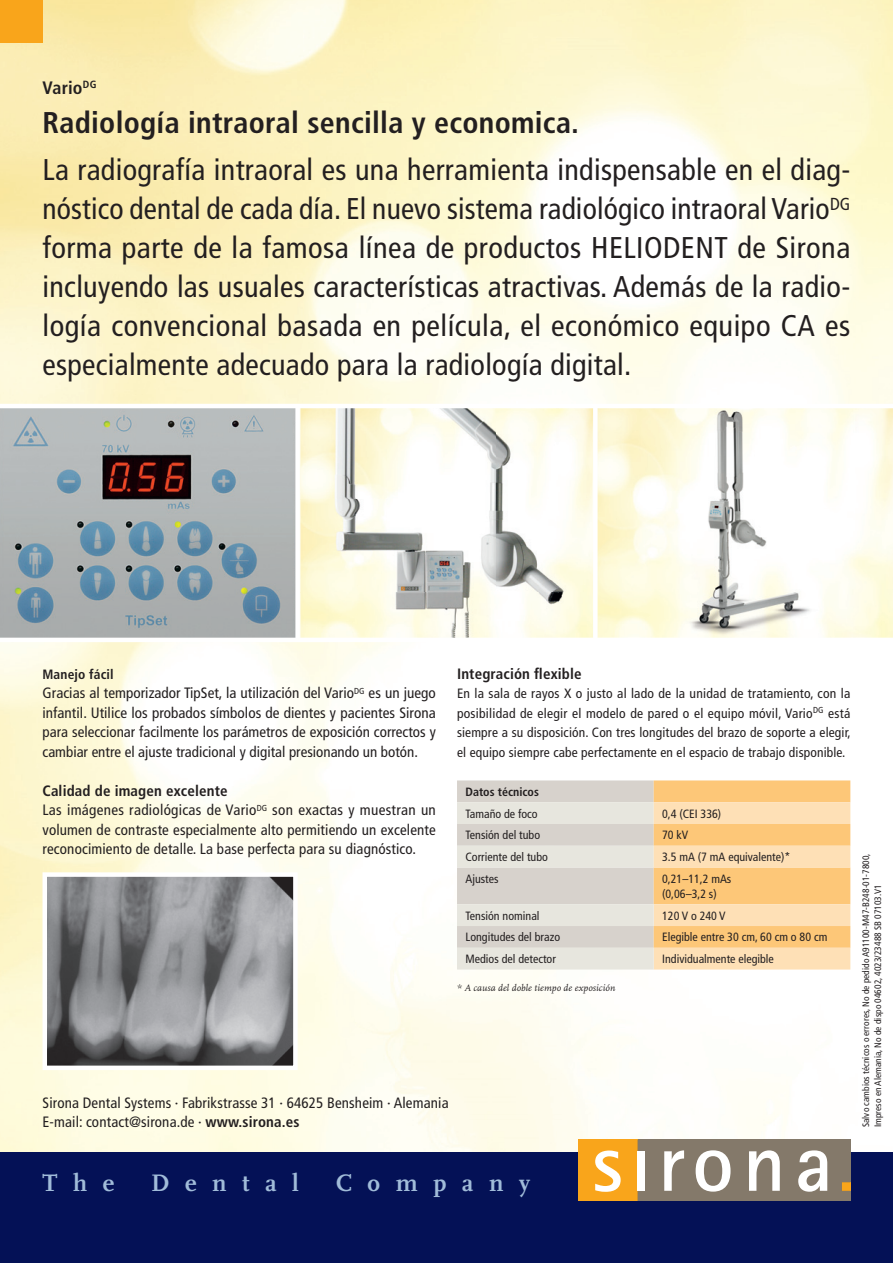
<style>
.page{position:relative;width:893px;height:1263px;background:#fff}
.page>*{position:absolute;margin:0;border:0;box-sizing:border-box;transform-origin:0 0}
.t1{font:condensed 30px/39px "Frutiger";letter-spacing:.01em;color:#231f20;text-align:justify}
.t2{font:700 condensed 30px "Frutiger";letter-spacing:.01em;color:#231f20}
.t3{font:700 24.9px "Scala";letter-spacing:.625em;color:#a1bcd9}
.t4{font:700 condensed 18px "Frutiger";letter-spacing:.005em;color:#231f20}
.t5{font:condensed 15px/19.5px "Frutiger";letter-spacing:.01em;color:#231f20}
.t6{font:700 condensed 15px "Frutiger";letter-spacing:.01em;color:#231f20}
.t7{font:condensed 13.5px/19.5px "Frutiger";letter-spacing:.01em;color:#231f20;text-align:justify}
.t8{font:700 condensed 13.5px "Frutiger";letter-spacing:.01em;color:#231f20}
.t9{font:condensed 12px/15px "Frutiger";color:#231f20}
.t10{font:700 condensed 12px "Frutiger";color:#231f20}
.t11{font:italic 9.75px "Scala";letter-spacing:.01em;color:#231f20}
.t12{font:condensed 9.3px/12px "Frutiger";letter-spacing:.005em;color:#231f20}
.s1{font-weight:700}
</style>
<div class="page">
<img style="left:0;top:0;width:893px;height:1152px">
<div style="left:0;top:1152px;width:893px;height:111px;background:#041156"></div>
<div style="left:637px;top:1140px;width:213px;height:61px;background:#84796a"></div>
<div style="left:578px;top:1140px;width:59px;height:61px;background:#f9a51b"></div>
<svg style="left:595px;top:1150px;width:26px;height:42px"></svg>
<svg style="left:664px;top:1150px;width:20px;height:41px"></svg>
<svg style="left:696px;top:1150px;width:34px;height:41px"></svg>
<svg style="left:749px;top:1150px;width:31px;height:41px"></svg>
<svg style="left:798px;top:1150px;width:29px;height:42px"></svg>
<svg style="left:841px;top:1182px;width:9px;height:9px"></svg>
<hr style="left:637px;top:1140px;width:1px;height:61px;background:#937a53">
<div style="left:637px;top:1151px;width:8px;height:40px;background:#fff"></div>
<div style="left:0;top:0;width:43px;height:43px;background:#f9a51b"></div>
<img style="left:0;top:408px;width:295px;height:230px">
<img style="left:301px;top:408px;width:592px;height:230px">
<div style="left:593px;top:406px;width:5px;height:234px;background:#fff"></div>
<div style="left:295px;top:406px;width:5px;height:234px;background:#fff"></div>
<hr style="left:0;top:404px;width:893px;height:4px;background:#fff">
<hr style="left:0;top:638px;width:893px;height:4px;background:#fff">
<svg style="left:457px;top:780px;width:393px;height:189px"></svg>
<img style="left:48px;top:877px;width:245px;height:188px">
<div style="left:43px;top:872px;width:255px;height:198px;border:4px solid #fff"></div>
<p class="t4" style="left:43px;top:80px;width:55px">Vario<sup>DG</sup></p>
<h1 class="t2" style="left:43px;top:110px;width:538px">Radiología intraoral sencilla y economica.</h1>
<p class="t1" style="left:43px;top:153px;width:809px">La radiografía intraoral es una herramienta indispensable en el diag&shy;nóstico dental de cada día. El nuevo sistema radiológico intraoral Vario<sup>DG </sup>forma parte de la famosa línea de productos HELIODENT de Sirona incluyendo las usuales características atractivas. Además de la radio&shy;logía convencional basada en película, el económico equipo CA es especialmente adecuado para la radiología digital.</p>
<p class="t8" style="left:43px;top:668px;width:73px">Manejo fácil</p>
<p class="t5" style="left:43px;top:684px;width:395px;text-align:justify">Gracias al temporizador TipSet, la utilización del Vario<sup>DG</sup> es un juego infantil. Utilice los probados símbolos de dientes y pacientes Sirona para seleccionar facilmente los parámetros de exposición correctos y cambiar entre el ajuste tradicional y digital presionando un botón.</p>
<p class="t5" style="left:43px;top:782px;width:395px"><span class="s1">Calidad de imagen excelente<br></span>Las imágenes radiológicas de Vario<sup>DG</sup> son exactas y muestran un volumen de contraste especialmente alto permitiendo un excelente reconocimiento de detalle. La base perfecta para su diagnóstico.</p>
<p class="t6" style="left:457px;top:667px;width:126px">Integración flexible</p>
<p class="t7" style="left:457px;top:685px;width:395px">En la sala de rayos X o justo al lado de la unidad de tratamiento, con la posibilidad de elegir el modelo de pared o el equipo móvil, Vario<sup>DG</sup> está siempre a su disposición. Con tres longitudes del brazo de soporte a elegir, el equipo siempre cabe perfectamente en el espacio de trabajo disponible.</p>
<p class="t10" style="left:466px;top:787px;width:75px">Datos técnicos</p>
<p class="t9" style="left:466px;top:807px;width:74px">Tamaño de foco</p>
<p class="t9" style="left:662px;top:807px;width:61px">0,4 (CEI 336)</p>
<p class="t9" style="left:466px;top:829px;width:76px">Tensión del tubo</p>
<p class="t9" style="left:662px;top:829px;width:28px">70 kV</p>
<p class="t9" style="left:466px;top:850px;width:84px">Corriente del tubo</p>
<p class="t9" style="left:662px;top:850px;width:130px">3.5 mA (7 mA equivalente)*</p>
<p class="t9" style="left:466px;top:872px;width:35px">Ajustes</p>
<p class="t9" style="left:662px;top:872px;width:71px">0,21–11,2 mAs (0,06–3,2 s)</p>
<p class="t9" style="left:466px;top:909px;width:76px">Tensión nominal</p>
<p class="t9" style="left:662px;top:909px;width:65px">120 V o 240 V</p>
<p class="t9" style="left:466px;top:931px;width:96px">Longitudes del brazo</p>
<p class="t9" style="left:662px;top:931px;width:167px">Elegible entre 30 cm, 60 cm o 80 cm</p>
<p class="t9" style="left:466px;top:952px;width:92px">Medios del detector</p>
<p class="t9" style="left:662px;top:952px;width:113px">Individualmente elegible</p>
<p class="t11" style="left:457px;top:983px;width:160px">* A causa del doble tiempo de exposición</p>
<p class="t5" style="left:43px;top:1094px;width:408px">Sirona Dental Systems · Fabrikstrasse 31 · 64625 Bensheim · Alemania<br>E-mail: contact@sirona.de · <span class="s1">www.sirona.es</span></p>
<p class="t12" style="left:861px;top:1127px;width:275px;rotate:-90deg">Salvo cambios técnicos o errores, No de pedido A91100-M47-B248-01-7800,<br>Impreso en Alemania, No de dispo 04602, 4023/23488 SB 07103.V1</p>
<h2 class="t3" style="left:43px;top:1172px;width:73px">The</h2>
<h2 class="t3" style="left:151px;top:1172px;width:149px">Dental</h2>
<h2 class="t3" style="left:336px;top:1172px;width:196px">Company</h2>
</div>
